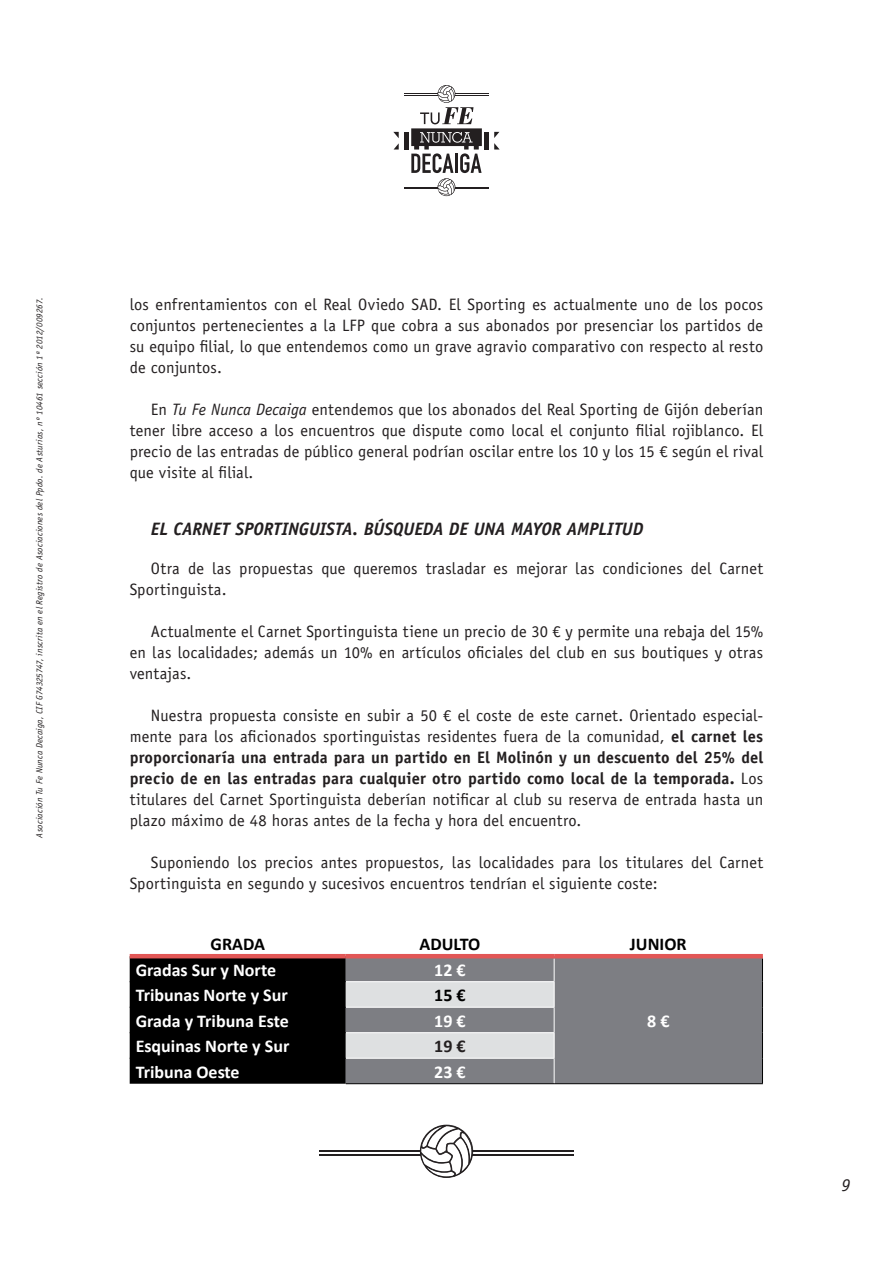
<style>
.page{position:relative;width:893px;height:1263px;background:#fff}
.page>*{position:absolute;margin:0;border:0;box-sizing:border-box;transform-origin:0 0}
.t1{font:700 18px "Calibri";color:#fff}
.t2{font:italic 700 18px "Officina Sans Std";letter-spacing:-.005em;color:#231f20}
.t3{font:700 18px "Calibri";color:#000}
.t4{font:700 18px "Calibri";color:#231f20}
.t5{font:italic 18px "Officina Sans Std";color:#231f20}
.t6{font:16.5px/21px "Officina Sans Std";letter-spacing:.005em;color:#231f20;text-align:justify}
.t7{font:italic 9px "Officina Sans Std";letter-spacing:.02em;color:#231f20}
.s1{font-style:italic}
.s2{font-weight:700}
</style>
<div class="page">
<div style="left:484px;top:132px;width:5px;height:18px;background:#231f20"></div>
<svg style="left:494px;top:132px;width:6px;height:18px"></svg>
<div style="left:404px;top:132px;width:5px;height:18px;background:#231f20"></div>
<svg style="left:393px;top:132px;width:6px;height:18px"></svg>
<hr style="left:404px;top:94px;width:34px;height:1px;background:#231f20">
<hr style="left:404px;top:95px;width:34px;height:1px;background:#231f20">
<hr style="left:455px;top:94px;width:34px;height:1px;background:#231f20">
<hr style="left:455px;top:95px;width:34px;height:1px;background:#231f20">
<hr style="left:404px;top:187px;width:34px;height:1px;background:#231f20">
<hr style="left:404px;top:188px;width:34px;height:1px;background:#231f20">
<hr style="left:455px;top:187px;width:34px;height:1px;background:#231f20">
<hr style="left:455px;top:188px;width:34px;height:1px;background:#231f20">
<svg style="left:411px;top:85px;width:71px;height:111px"></svg>
<hr style="left:319px;top:1150px;width:102px;height:2px;background:#231f20">
<hr style="left:319px;top:1155px;width:102px;height:1px;background:#231f20">
<hr style="left:472px;top:1150px;width:102px;height:2px;background:#231f20">
<hr style="left:472px;top:1155px;width:102px;height:1px;background:#231f20">
<svg style="left:420px;top:1125px;width:53px;height:53px"></svg>
<svg style="left:130px;top:958px;width:633px;height:126px;background:#616264"></svg>
<hr style="left:346px;top:1083px;width:208px;height:1px;background:#000">
<hr style="left:554px;top:1083px;width:209px;height:1px;background:#000">
<hr style="left:130px;top:954px;width:216px;height:4px;background:#e25756">
<hr style="left:346px;top:954px;width:208px;height:4px;background:#e25756">
<hr style="left:554px;top:954px;width:209px;height:4px;background:#e25756">
<hr style="left:130px;top:981px;width:216px;height:1px;background:#000">
<hr style="left:130px;top:1007px;width:216px;height:1px;background:#000">
<hr style="left:130px;top:1032px;width:216px;height:1px;background:#000">
<hr style="left:130px;top:1058px;width:216px;height:1px;background:#000">
<p class="t7" style="left:34px;top:837px;width:541px;rotate:-90deg">Asociación Tu Fe Nunca Decaiga, CIF G74325747, inscrita en el Registro de Asociaciones del Ppdo. de Asturias, nº 10461 sección 1ª 2012/009267.</p>
<p class="t6" style="left:130px;top:294px;width:635px">los enfrentamientos con el Real Oviedo SAD. El Sporting es actualmente uno de los pocos conjuntos pertenecientes a la LFP que cobra a sus abonados por presenciar los partidos de su equipo filial, lo que entendemos como un grave agravio comparativo con respecto al resto de conjuntos.</p>
<p class="t6" style="left:130px;top:399px;width:635px;text-indent:21px">En <span class="s1">Tu Fe Nunca Decaiga</span> entendemos que los abonados del Real Sporting de Gijón deberían tener libre acceso a los encuentros que dispute como local el conjunto filial rojiblanco. El precio de las entradas de público general podrían oscilar entre los 10 y los 15 € según el rival que visite al filial.</p>
<p class="t2" style="left:151px;top:518px;width:494px">EL CARNET SPORTINGUISTA. BÚSQUEDA DE UNA MAYOR AMPLITUD</p>
<p class="t6" style="left:130px;top:558px;width:635px;text-indent:21px">Otra de las propuestas que queremos trasladar es mejorar las condiciones del Carnet<br>Sportinguista.</p>
<p class="t6" style="left:130px;top:621px;width:635px;text-indent:21px">Actualmente el Carnet Sportinguista tiene un precio de 30 € y permite una rebaja del 15% en las localidades; además un 10% en artículos oficiales del club en sus boutiques y otras ventajas.</p>
<p class="t6" style="left:130px;top:705px;width:635px;text-indent:21px">Nuestra propuesta consiste en subir a 50 € el coste de este carnet. Orientado especial&shy;mente para los aficionados sportinguistas residentes fuera de la comunidad, <span class="s2">el carnet les proporcionaría una entrada para un partido en El Molinón y un descuento del 25% del precio de en las entradas para cualquier otro partido como local de la temporada.</span> Los titulares del Carnet Sportinguista deberían notificar al club su reserva de entrada hasta un plazo máximo de 48 horas antes de la fecha y hora del encuentro.</p>
<p class="t6" style="left:130px;top:852px;width:635px;text-indent:21px">Suponiendo los precios antes propuestos, las localidades para los titulares del Carnet<br>Sportinguista en segundo y sucesivos encuentros tendrían el siguiente coste:</p>
<p class="t3" style="left:211px;top:933px;width:56px">GRADA</p>
<p class="t3" style="left:419px;top:933px;width:62px">ADULTO</p>
<p class="t3" style="left:630px;top:933px;width:58px">JUNIOR</p>
<p class="t1" style="left:136px;top:958px;width:142px">Gradas Sur y Norte</p>
<p class="t1" style="left:434px;top:958px;width:33px">12 €</p>
<p class="t1" style="left:647px;top:1009px;width:24px">8 €</p>
<p class="t1" style="left:136px;top:984px;width:154px">Tribunas Norte y Sur</p>
<p class="t3" style="left:434px;top:984px;width:33px">15 €</p>
<p class="t1" style="left:136px;top:1009px;width:155px">Grada y Tribuna Este</p>
<p class="t1" style="left:434px;top:1009px;width:33px">19 €</p>
<p class="t1" style="left:136px;top:1035px;width:155px">Esquinas Norte y Sur</p>
<p class="t4" style="left:434px;top:1035px;width:33px">19 €</p>
<p class="t1" style="left:136px;top:1060px;width:106px">Tribuna Oeste</p>
<p class="t1" style="left:434px;top:1060px;width:33px">23 €</p>
<p class="t5" style="left:841px;top:1174px;width:10px">9</p>
</div>
